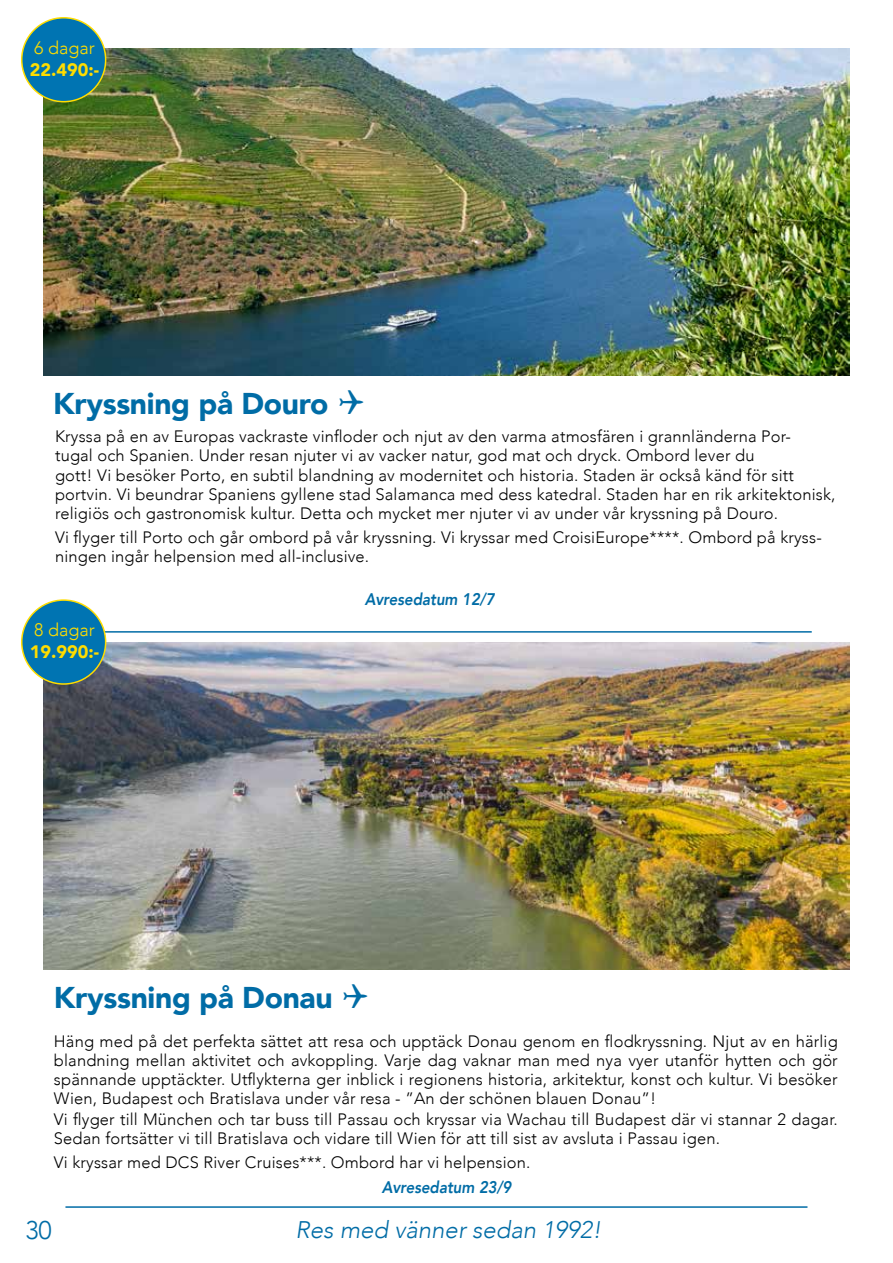
<style>
.page{position:relative;width:893px;height:1263px;background:#fff}
.page>*{position:absolute;margin:0;border:0;box-sizing:border-box;transform-origin:0 0}
.t1{font:900 30px "Avenir";letter-spacing:-.01em;color:#006ca6}
.t2{font:300 25.5px "Avenir";color:#006ca6}
.t3{font:italic 300 24px "Avenir";color:#006ca6}
.t4{font:900 18px "Avenir";color:#fd0}
.t5{font:300 18px "Avenir";color:#fd0}
.t6{font:italic 800 16.8px "Avenir";color:#006ca6;scale:.89 1}
.t7{font:300 16.5px/19.2px "Avenir";letter-spacing:.01em;color:#000}
</style>
<div class="page">
<hr style="left:65px;top:1206px;width:742px;height:2px;background:#006ca6">
<hr style="left:70px;top:631px;width:742px;height:2px;background:#006ca6">
<img style="left:43px;top:643px;width:806px;height:326px">
<div style="left:22px;top:600px;width:84px;height:84px;background:#0074b2;border-radius:50%"></div>
<div style="left:21px;top:599px;width:85px;height:86px;border:2px solid #fd0;border-radius:50%"></div>
<img style="left:44px;top:48px;width:806px;height:327px">
<div style="left:22px;top:18px;width:84px;height:84px;background:#0074b2;border-radius:50%"></div>
<div style="left:21px;top:17px;width:85px;height:85px;border:2px solid #fd0;border-radius:50%"></div>
<p class="t5" style="left:34px;top:37px;width:62px">6 dagar</p>
<p class="t4" style="left:30px;top:54px;width:71px">22.490:-</p>
<h1 class="t1" style="left:53px;top:378px;width:277px">Kryssning på Douro</h1>
<p class="t7" style="left:55px;top:427px;width:782px">Kryssa på en av Europas vackraste vinfloder och njut av den varma atmosfären i grannländerna Por-<br>tugal och Spanien. Under resan njuter vi av vacker natur, god mat och dryck. Ombord lever du<br>gott! Vi besöker Porto, en subtil blandning av modernitet och historia. Staden är också känd för sitt portvin. Vi beundrar Spaniens gyllene stad Salamanca med dess katedral. Staden har en rik arkitektonisk, religiös och gastronomisk kultur. Detta och mycket mer njuter vi av under vår kryssning på Douro.</p>
<p class="t7" style="left:55px;top:528px;width:768px">Vi flyger till Porto och går ombord på vår kryssning. Vi kryssar med CroisiEurope****. Ombord på kryss&shy;ningen ingår helpension med all-inclusive.</p>
<p class="t5" style="left:34px;top:620px;width:62px">8 dagar</p>
<p class="t4" style="left:30px;top:636px;width:71px">19.990:-</p>
<p class="t6" style="left:365px;top:589px;width:147px">Avresedatum 12/7</p>
<h1 class="t1" style="left:54px;top:972px;width:280px">Kryssning på Donau</h1>
<p class="t7" style="left:54px;top:1031px;width:785px;text-align:justify">Häng med på det perfekta sättet att resa och upptäck Donau genom en flodkryssning. Njut av en härlig blandning mellan aktivitet och avkoppling. Varje dag vaknar man med nya vyer utanför hytten och gör spännande upptäckter. Utflykterna ger inblick i regionens historia, arkitektur, konst och kultur. Vi besöker Wien, Budapest och Bratislava under vår resa - ”An der schönen blauen Donau”!</p>
<p class="t7" style="left:54px;top:1110px;width:785px">Vi flyger till München och tar buss till Passau och kryssar via Wachau till Budapest där vi stannar 2 dagar.<br>Sedan fortsätter vi till Bratislava och vidare till Wien för att till sist av avsluta i Passau igen.</p>
<p class="t7" style="left:54px;top:1153px;width:478px">Vi kryssar med DCS River Cruises***. Ombord har vi helpension.</p>
<p class="t6" style="left:382px;top:1177px;width:147px">Avresedatum 23/9</p>
<h2 class="t2" style="left:25px;top:1215px;width:28px">30</h2>
<h3 class="t3" style="left:296px;top:1215px;width:307px">Res med vänner sedan 1992!</h3>
</div>
